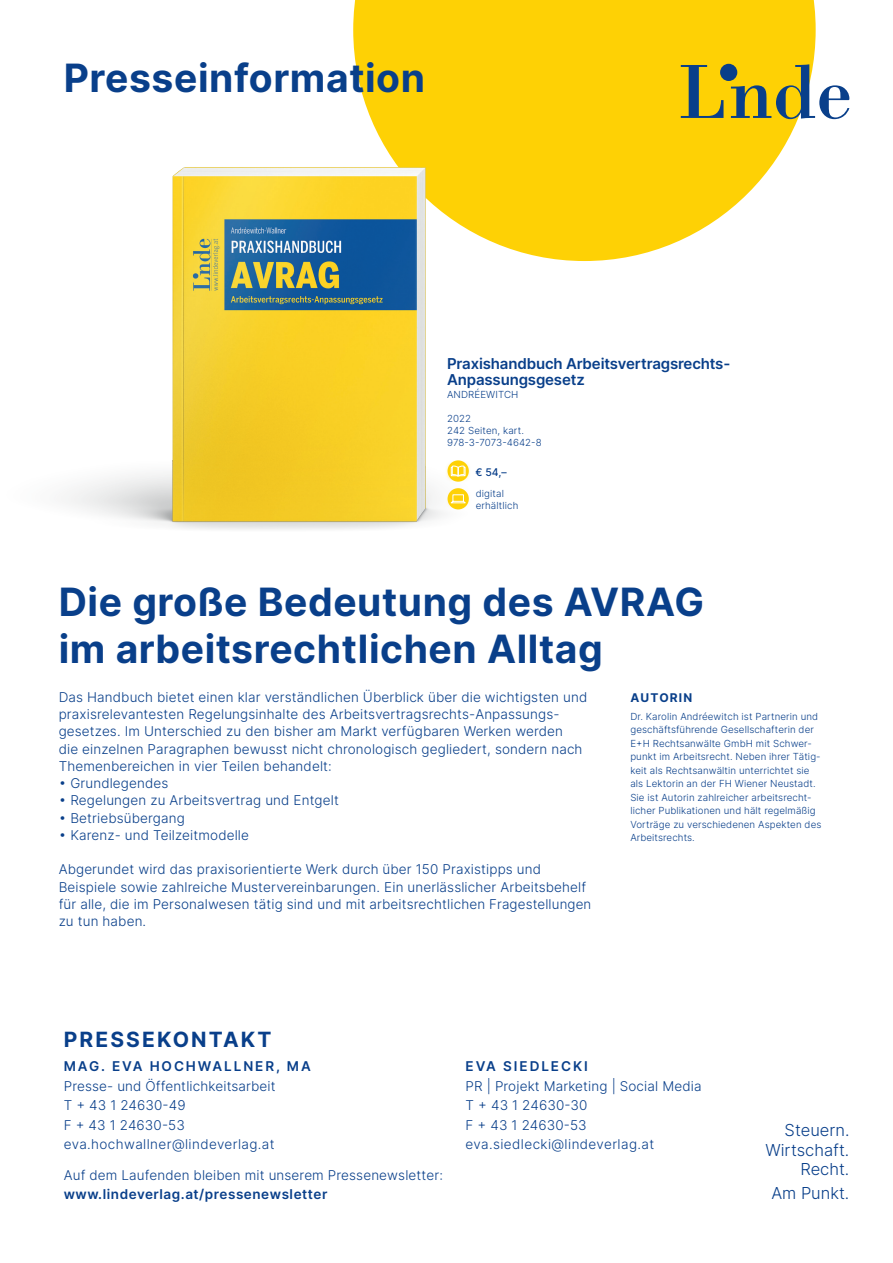
<style>
.page{position:relative;width:893px;height:1263px;background:#fff}
.page>*{position:absolute;margin:0;border:0;box-sizing:border-box;transform-origin:0 0}
.Headline{font:700 39px/46.8px "Inter";letter-spacing:.015em;color:#093f8a}
.AutorInnen{font:700 21px "Inter";letter-spacing:.1em;color:#093f8a}
.t1{font:300 16.5px/19.5px "Inter";color:#093f8a;text-align:right}
.Buchtitel{font:600 15px/15.9px "Inter";letter-spacing:-.01em;color:#093f8a}
.Fließtext{font:300 13.5px/17.2px "Inter";letter-spacing:.01em;color:#093f8a}
.Fließtext-2{font:300 13.5px "Inter";letter-spacing:.03em;color:#093f8a}
.Fließtext-3{font:600 13.5px "Inter";letter-spacing:.14em;color:#093f8a}
.AutorInnen-2{font:700 12px "Inter";letter-spacing:.1em;color:#093f8a}
.Doppelpreis-Charlott{font:500 10.5px "Inter";color:#093f8a}
.AutorInnen-3{font:300 9.75px/13.5px "Inter";letter-spacing:.01em;color:#093f8a}
.Bibliografie{font:300 9.75px/12px "Inter";letter-spacing:.01em;color:#093f8a}
.Buchtitel-2{font:300 9.75px "Inter";letter-spacing:.01em;color:#093f8a}
.s1{font-weight:600}
</style>
<div class="page">
<svg style="left:353px;top:0;width:463px;height:246px;background:#fdd624"></svg>
<svg style="left:681px;top:65px;width:42px;height:53px;background:#afa22f"></svg>
<svg style="left:731px;top:64px;width:118px;height:55px"></svg>
<div style="left:720px;top:64px;width:17px;height:17px;background:#093f8a;border-radius:50%"></div>
<img style="left:65px;top:143px;width:603px;height:387px">
<div style="left:445px;top:460px;width:26px;height:22px;background:#fed105;opacity:.75"></div>
<svg style="left:450px;top:465px;width:16px;height:12px"></svg>
<div style="left:446px;top:489px;width:25px;height:20px;background:#fed105;opacity:.75"></div>
<svg style="left:449px;top:494px;width:18px;height:10px"></svg>
<p class="Headline" style="left:64px;top:54px;width:363px">Presseinformation</p>
<p class="Buchtitel" style="left:447px;top:355px;width:285px">Praxishandbuch Arbeitsvertragsrechts-<br>Anpassungsgesetz</p>
<p class="Buchtitel-2" style="left:447px;top:388px;width:73px">ANDRÉEWITCH</p>
<p class="Bibliografie" style="left:447px;top:412px;width:26px">2022</p>
<p class="Bibliografie" style="left:447px;top:424px;width:96px">242 Seiten, kart.<br>978-3-7073-4642-8</p>
<p class="Doppelpreis-Charlott" style="left:476px;top:464px;width:33px">€ 54,–</p>
<p class="AutorInnen-3" style="left:476px;top:487px;width:44px;line-height:12px">digital erhältlich</p>
<p class="Headline" style="left:59px;top:577px;width:647px">Die große Bedeutung des AVRAG im arbeitsrechtlichen Alltag</p>
<p class="Fließtext" style="left:59px;top:688px;width:530px">Das Handbuch bietet einen klar verständlichen Überblick über die wichtigsten und praxisrelevantesten Regelungsinhalte des Arbeitsvertragsrechts-Anpassungs&shy;gesetzes. Im Unterschied zu den bisher am Markt verfügbaren Werken werden<br>die einzelnen Paragraphen bewusst nicht chronologisch gegliedert, sondern nach Themenbereichen in vier Teilen behandelt:</p>
<p class="Fließtext" style="left:59px;top:774px;width:111px">• Grundlegendes</p>
<p class="Fließtext" style="left:59px;top:791px;width:282px">• Regelungen zu Arbeitsvertrag und Entgelt</p>
<p class="Fließtext" style="left:59px;top:809px;width:128px">• Betriebsübergang</p>
<p class="Fließtext" style="left:59px;top:826px;width:192px">• Karenz- und Teilzeitmodelle</p>
<p class="Fließtext" style="left:59px;top:860px;width:534px">Abgerundet wird das praxisorientierte Werk durch über 150 Praxistipps und Beispiele sowie zahlreiche Mustervereinbarungen. Ein unerlässlicher Arbeitsbehelf für alle, die im Personalwesen tätig sind und mit arbeitsrechtlichen Fragestellungen zu tun haben.</p>
<p class="AutorInnen-2" style="left:630px;top:689px;width:64px">AUTORIN</p>
<p class="AutorInnen-3" style="left:630px;top:709px;width:193px">Dr. Karolin Andréewitch ist Partnerin und geschäftsführende Gesellschafterin der E+H Rechtsanwälte GmbH mit Schwer&shy;punkt im Arbeitsrecht. Neben ihrer Tätig&shy;keit als Rechtsanwältin unterrichtet sie als Lektorin an der FH Wiener Neustadt.<br>Sie ist Autorin zahlreicher arbeitsrecht&shy;licher Publikationen und hält regelmäßig Vorträge zu verschiedenen Aspekten des Arbeitsrechts.</p>
<p class="AutorInnen" style="left:64px;top:1024px;width:209px">PRESSEKONTAKT</p>
<p class="Fließtext-3" style="left:64px;top:1056px;width:249px">MAG. EVA HOCHWALLNER, MA</p>
<p class="Fließtext" style="left:64px;top:1077px;width:213px">Presse- und Öffentlichkeitsarbeit</p>
<p class="Fließtext" style="left:64px;top:1096px;width:123px">T + 43 1 24630-49</p>
<p class="Fließtext" style="left:64px;top:1116px;width:123px">F + 43 1 24630-53</p>
<p class="Fließtext-2" style="left:64px;top:1134px;width:212px">eva.hochwallner@lindeverlag.at</p>
<p class="Fließtext" style="left:64px;top:1165px;width:381px;line-height:19.5px">Auf dem Laufenden bleiben mit unserem Pressenewsletter: <span class="s1">www.lindeverlag.at/pressenewsletter</span></p>
<p class="Fließtext-3" style="left:466px;top:1056px;width:124px">EVA SIEDLECKI</p>
<p class="Fließtext" style="left:466px;top:1077px;width:237px">PR | Projekt Marketing | Social Media</p>
<p class="Fließtext" style="left:466px;top:1096px;width:123px">T + 43 1 24630-30</p>
<p class="Fließtext" style="left:466px;top:1116px;width:123px">F + 43 1 24630-53</p>
<p class="Fließtext-2" style="left:466px;top:1134px;width:190px">eva.siedlecki@lindeverlag.at</p>
<p class="t1" style="left:765px;top:1120px;width:85px">Steuern.<br>Wirtschaft.<br>Recht.</p>
<p class="t1" style="left:771px;top:1183px;width:80px">Am Punkt.</p>
</div>
